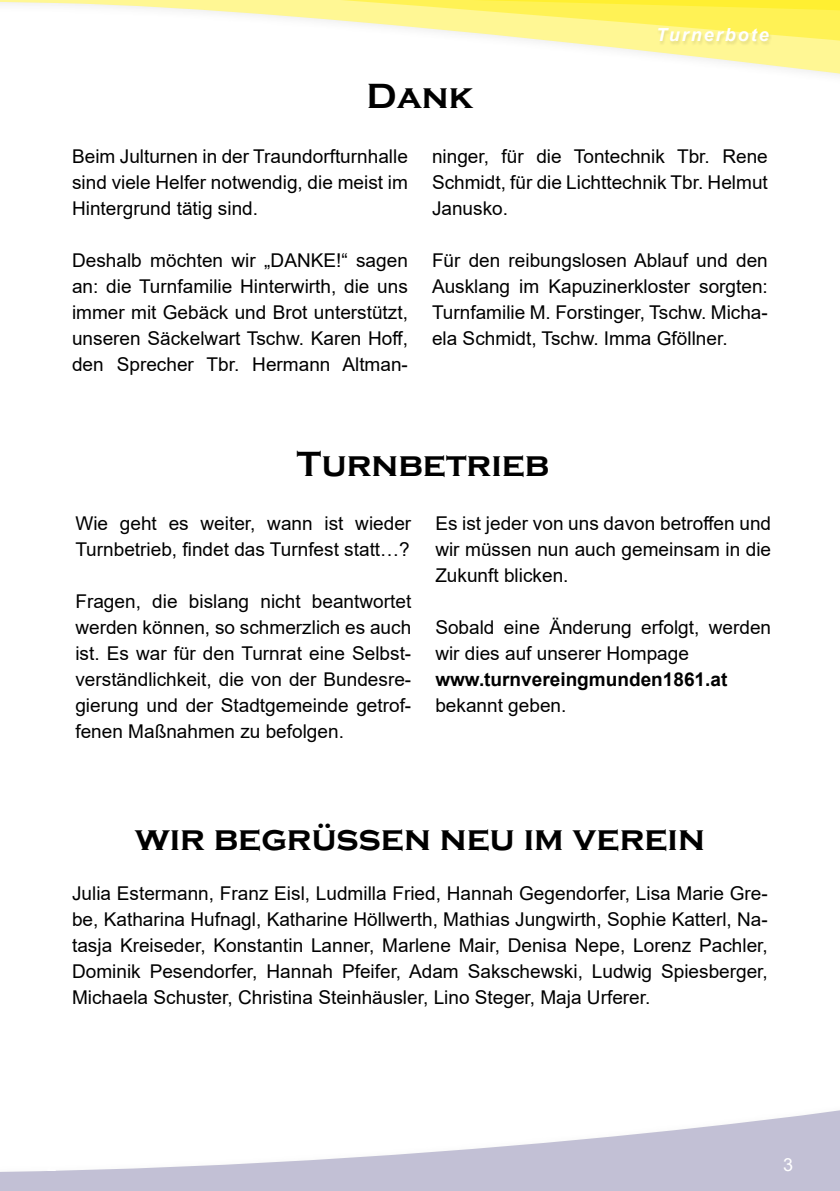
<style>
.page{position:relative;width:840px;height:1191px;background:#fff}
.page>*{position:absolute;margin:0;border:0;box-sizing:border-box;transform-origin:0 0}
.t1{font:700 36px "Copperplate Gothic";color:#000}
.t2{font:19px/26px "Arial";color:#000;text-align:justify}
.t3{font:700 19px "Arial";color:#000}
.t4{font:italic 700 18px "Arial";letter-spacing:.11em;color:#fff}
.t5{font:18px "Arial";color:#fff}
</style>
<div class="page">
<svg style="left:0;top:1110px;width:839px;height:81px;fill:#c2c0d5"></svg>
<svg style="left:545px;top:41px;width:294px;height:34px"></svg>
<svg style="left:0;top:0;width:839px;height:41px"></svg>
<div style="left:656px;top:29px;width:115px;height:17px;background:#000;opacity:.1"></div>
<h1 class="t1" style="left:366px;top:77px;width:108px">Dank</h1>
<p class="t4" style="left:655px;top:23px;width:114px">Turnerbote</p>
<p class="t2" style="left:72px;top:143px;width:337px">Beim Julturnen in der Traundorfturnhalle sind viele Helfer notwendig, die meist im Hintergrund tätig sind.</p>
<p class="t2" style="left:72px;top:247px;width:337px">Deshalb möchten wir „DANKE!“ sagen an: die Turnfamilie Hinterwirth, die uns immer mit Gebäck und Brot unterstützt, unseren Säckelwart Tschw. Karen Hoff, den Sprecher Tbr. Hermann Altman-</p>
<p class="t2" style="left:432px;top:143px;width:337px">ninger, für die Tontechnik Tbr. Rene Schmidt, für die Lichttechnik Tbr. Helmut Janusko.</p>
<p class="t2" style="left:432px;top:247px;width:337px">Für den reibungslosen Ablauf und den Ausklang im Kapuzinerkloster sorgten:<br>Turnfamilie M. Forstinger, Tschw. Micha&shy;ela Schmidt, Tschw. Imma Gföllner.</p>
<h1 class="t1" style="left:297px;top:444px;width:254px">Turnbetrieb</h1>
<p class="t2" style="left:75px;top:510px;width:337px">Wie geht es weiter, wann ist wieder<br>Turnbetrieb, findet das Turnfest statt…?</p>
<p class="t2" style="left:75px;top:588px;width:337px">Fragen, die bislang nicht beantwortet werden können, so schmerzlich es auch ist. Es war für den Turnrat eine Selbst&shy;verständlichkeit, die von der Bundesre&shy;gierung und der Stadtgemeinde getrof&shy;fenen Maßnahmen zu befolgen.</p>
<p class="t2" style="left:435px;top:510px;width:337px">Es ist jeder von uns davon betroffen und wir müssen nun auch gemeinsam in die Zukunft blicken.</p>
<p class="t2" style="left:435px;top:614px;width:337px">Sobald eine Änderung erfolgt, werden wir dies auf unserer Hompage</p>
<p class="t3" style="left:435px;top:666px;width:293px">www.turnvereingmunden1861.at</p>
<p class="t2" style="left:435px;top:692px;width:132px">bekannt geben.</p>
<h1 class="t1" style="left:135px;top:818px;width:571px">wir begrüßen neu im verein</h1>
<p class="t2" style="left:72px;top:880px;width:697px">Julia Estermann, Franz Eisl, Ludmilla Fried, Hannah Gegendorfer, Lisa Marie Gre&shy;be, Katharina Hufnagl, Katharine Höllwerth, Mathias Jungwirth, Sophie Katterl, Na&shy;tasja Kreiseder, Konstantin Lanner, Marlene Mair, Denisa Nepe, Lorenz Pachler, Dominik Pesendorfer, Hannah Pfeifer, Adam Sakschewski, Ludwig Spiesberger, Michaela Schuster, Christina Steinhäusler, Lino Steger, Maja Urferer.</p>
<p class="t5" style="left:782px;top:1152px;width:12px">3</p>
</div>
